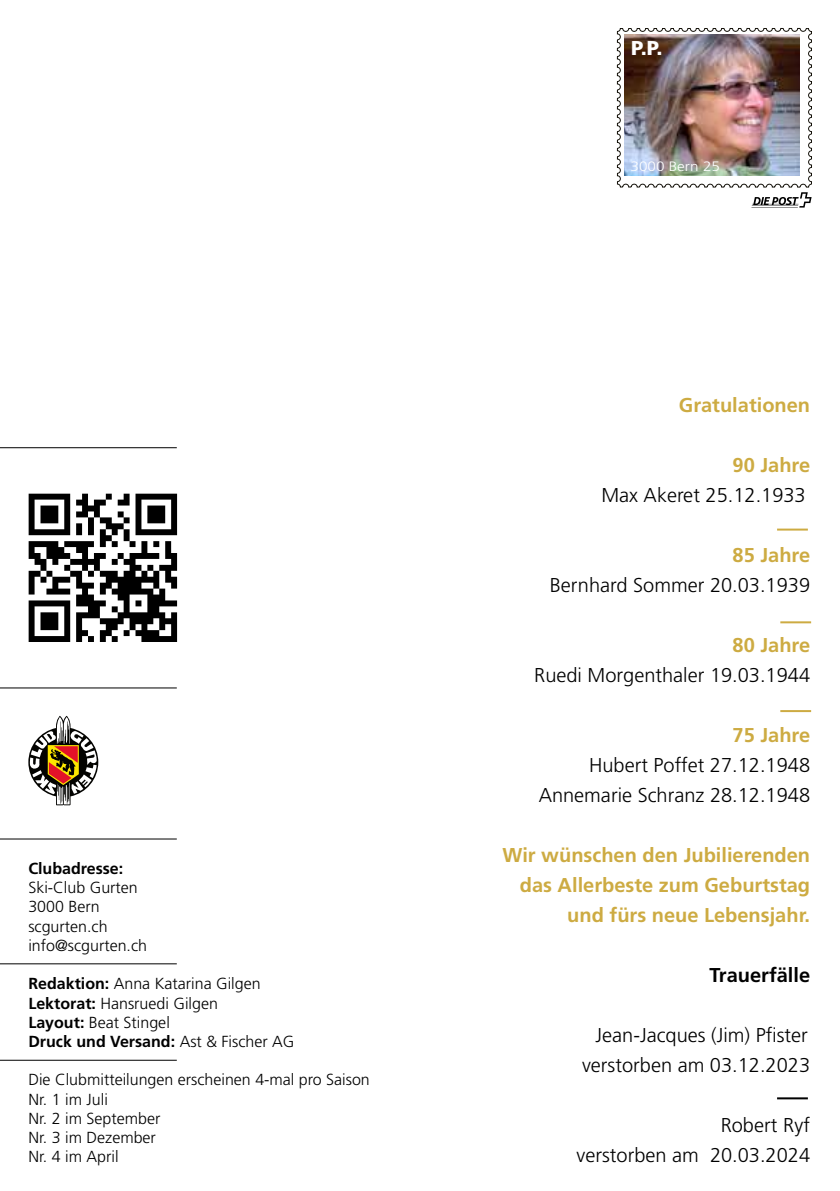
<style>
.page{position:relative;width:840px;height:1191px;background:#fff}
.page>*{position:absolute;margin:0;border:0;box-sizing:border-box;transform-origin:0 0}
.t1{font:300 20px/30px "Frutiger LT Std";color:#000;text-align:right}
.t2{font:700 20px/30px "Frutiger LT Std";color:#cdab42;text-align:right}
.t3{font:700 20px "Frutiger LT Std";color:#000}
.t4{font:900 20px "Frutiger LT Std";color:#fff}
.t5{font:300 16px/19.2px "Frutiger LT Std";color:#000}
.t6{font:700 16px "Frutiger LT Std";color:#000}
.t7{font:300 13.6px "Frutiger LT Std";color:#fff;scale:1.12 1}
.s1{font-weight:700}
</style>
<div class="page">
<img style="left:617px;top:28px;width:194px;height:180px">
<hr style="left:751px;top:205px;width:46px;height:1px;background:#000">
<svg style="left:28px;top:716px;width:70px;height:89px"></svg>
<hr style="left:0;top:838px;width:177px;height:1px;background:#000">
<hr style="left:0;top:687px;width:177px;height:1px;background:#000">
<hr style="left:0;top:447px;width:177px;height:1px;background:#000">
<hr style="left:0;top:963px;width:177px;height:1px;background:#000">
<hr style="left:0;top:1060px;width:177px;height:1px;background:#000">
<svg style="left:29px;top:493px;width:148px;height:149px"></svg>
<hr style="left:779px;top:710px;width:31px;height:2px;background:#cdab42">
<hr style="left:779px;top:621px;width:31px;height:2px;background:#cdab42">
<hr style="left:776px;top:528px;width:31px;height:2px;background:#cdab42">
<hr style="left:776px;top:1097px;width:31px;height:2px;background:#000">
<p class="t6" style="left:28px;top:859px;width:96px">Clubadresse:</p>
<p class="t5" style="left:28px;top:878px;width:120px">Ski-Club Gurten<br>3000 Bern scgurten.ch info@scgurten.ch</p>
<p class="t5" style="left:28px;top:974px;width:267px"><span class="s1">Redaktion:</span> Anna Katarina Gilgen<br><span class="s1">Lektorat:</span> Hansruedi Gilgen<br><span class="s1">Layout:</span> Beat Stingel<br><span class="s1">Druck und Versand:</span> Ast &amp; Fischer AG</p>
<p class="t5" style="left:28px;top:1070px;width:343px">Die Clubmitteilungen erscheinen 4-mal pro Saison<br>Nr. 1 im Juli<br>Nr. 2 im September<br>Nr. 3 im Dezember<br>Nr. 4 im April</p>
<p class="t4" style="left:630px;top:36px;width:33px">P.P.</p>
<p class="t7" style="left:630px;top:158px;width:81px">3000 Bern 25</p>
<p class="t2" style="left:678px;top:390px;width:133px">Gratulationen</p>
<p class="t2" style="left:732px;top:450px;width:79px">90 Jahre</p>
<p class="t1" style="left:601px;top:480px;width:206px">Max Akeret 25.12.1933</p>
<p class="t2" style="left:732px;top:540px;width:79px">85 Jahre</p>
<p class="t1" style="left:549px;top:570px;width:262px">Bernhard Sommer 20.03.1939</p>
<p class="t2" style="left:732px;top:630px;width:79px">80 Jahre</p>
<p class="t1" style="left:534px;top:660px;width:277px">Ruedi Morgenthaler 19.03.1944</p>
<p class="t2" style="left:732px;top:720px;width:79px">75 Jahre</p>
<p class="t1" style="left:538px;top:750px;width:273px">Hubert Poffet 27.12.1948<br>Annemarie Schranz 28.12.1948</p>
<p class="t2" style="left:502px;top:840px;width:309px">Wir wünschen den Jubilierenden das Allerbeste zum Geburtstag und fürs neue Lebensjahr.</p>
<p class="t3" style="left:709px;top:963px;width:102px">Trauerfälle</p>
<p class="t1" style="left:581px;top:1020px;width:229px;text-align:center">Jean-Jacques (Jim) Pfister verstorben am 03.12.2023</p>
<p class="t1" style="left:576px;top:1110px;width:235px">Robert Ryf<br>verstorben am 20.03.2024</p>
</div>
